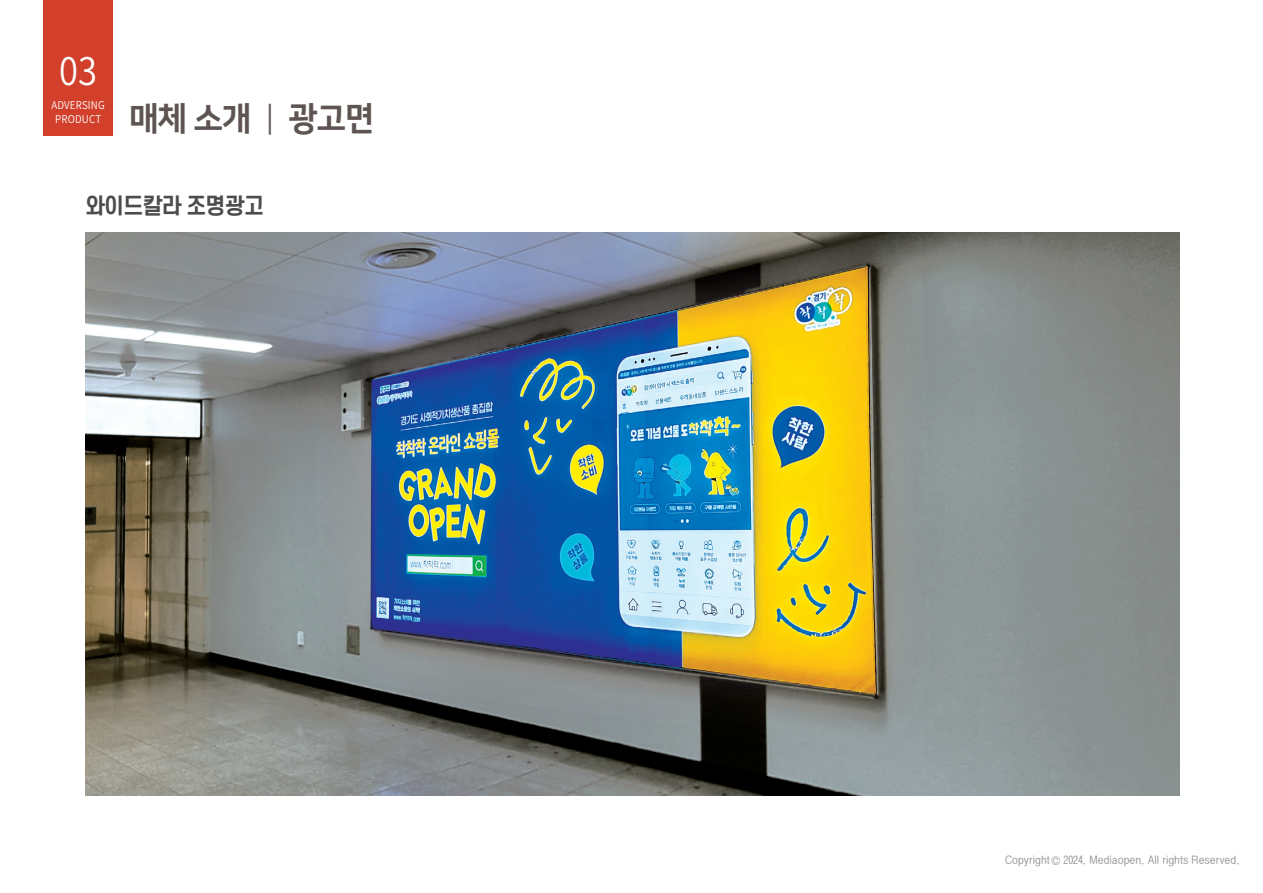
<style>
.page{position:relative;width:1263px;height:893px;background:#fff}
.page>*{position:absolute;margin:0;border:0;box-sizing:border-box;transform-origin:0 0}
.t1{font:600 37.95px "Noto Sans CJ Kkr";color:#fff;scale:.91 1}
.t2{font:33px "Nanum Square EB";letter-spacing:-.02em;color:#5e5553}
.t3{font:700 21.75px "S Core Dream 6";letter-spacing:-.04em;color:#4b4c4d;scale:.96 1}
.t4{font:10.8px "YDVYGO530";color:#939598}
.t5{font:600 10.8px/13.5px "Noto Sans CJ Kkr";letter-spacing:.02em;color:#fff;text-align:center;scale:.91 1}
.s1{font-family:"Nanum Square R"}
.s2{font-family:"Nanum Gothic"}
</style>
<div class="page">
<div style="left:44px;top:0;width:69px;height:135px;background:#d23f2a"></div>
<img style="left:85px;top:233px;width:1094px;height:562px">
<h1 class="t1" style="left:59px;top:50px;width:43px">03</h1>
<p class="t5" style="left:51px;top:99px;width:60px">ADVERSING<br>PRODUCT</p>
<p class="t2" style="left:129px;top:101px;width:247px">매체 소개 <span class="s1">|</span> 광고면</p>
<p class="t3" style="left:85px;top:190px;width:188px">와이드칼라 조명광고</p>
<p class="t4" style="left:1005px;top:853px;width:236px">Copyright<span class="s2">©</span> 2024. Mediaopen. All rights Reserved.</p>
</div>
